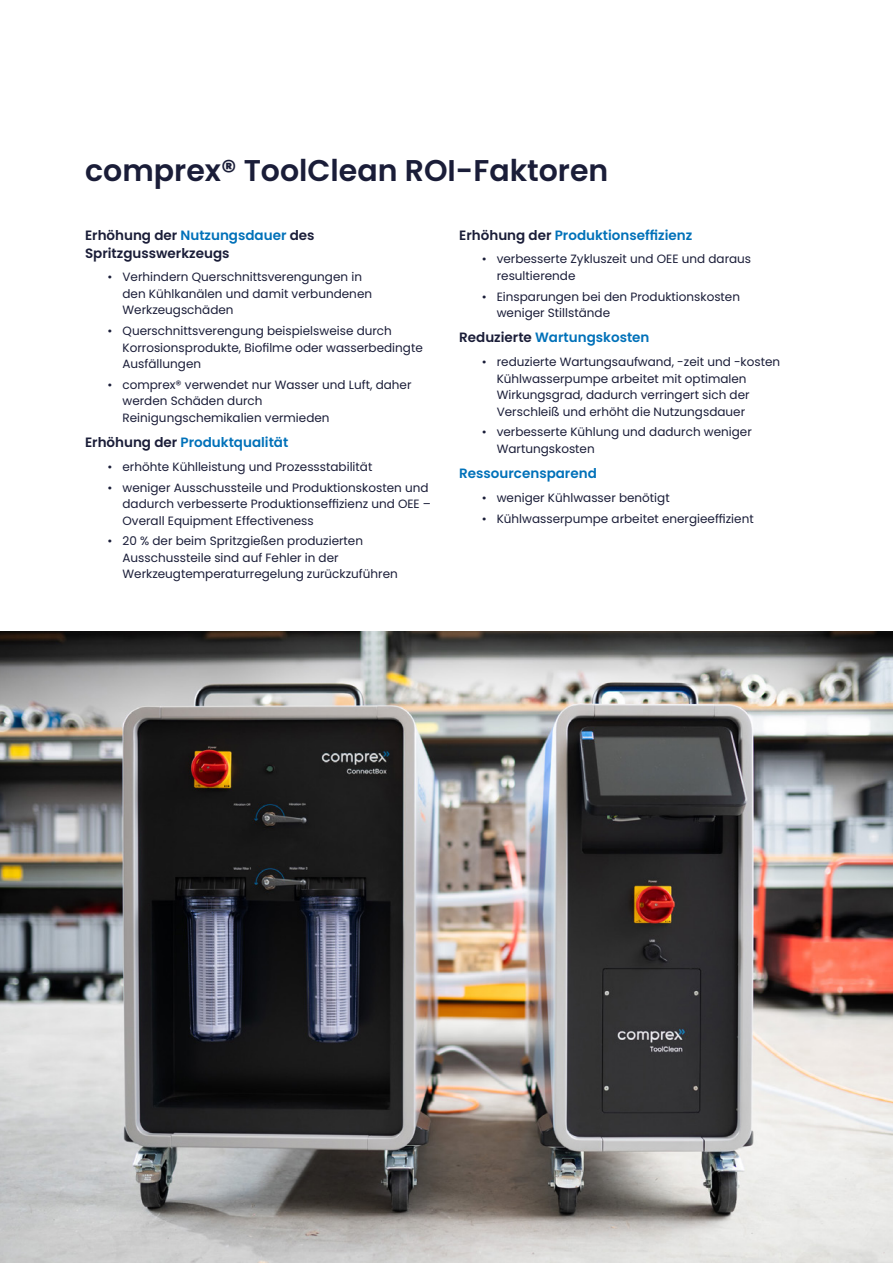
<style>
.page{position:relative;width:893px;height:1263px;background:#fff}
.page>*{position:absolute;margin:0;border:0;box-sizing:border-box;transform-origin:0 0}
.t1{font:600 30px "Poppins";color:#1a1d38}
.t2{font:600 13.5px "Poppins";color:#0071b9}
.t3{font:600 13.5px/18px "Poppins";color:#1a1d38}
.t4{font:12px/16.5px "Poppins";color:#1a1d38}
.s1{color:#0071b9}
.s2{color:#1a1d38}
</style>
<div class="page">
<img style="left:0;top:631px;width:893px;height:632px">
<h1 class="t1" style="left:85px;top:158px;width:525px">comprex® ToolClean ROI-Faktoren</h1>
<p class="t3" style="left:85px;top:227px;width:231px">Erhöhung der <span class="s1">Nutzungsdauer</span> des<br>Spritzgusswerkzeugs</p>
<p class="t4" style="left:123px;top:270px;width:251px;text-indent:-15px">• Verhindern Querschnittsverengungen in den Kühlkanälen und damit verbundenen<br>Werkzeugschäden</p>
<p class="t4" style="left:123px;top:324px;width:302px;text-indent:-15px">• Querschnittsverengung beispielsweise durch<br>Korrosionsprodukte, Biofilme oder wasserbedingte<br>Ausfällungen</p>
<p class="t4" style="left:123px;top:378px;width:290px;text-indent:-15px">• comprex® verwendet nur Wasser und Luft, daher werden Schäden durch<br>Reinigungschemikalien vermieden</p>
<p class="t2" style="left:85px;top:436px;width:205px"><span class="s2">Erhöhung der</span> Produktqualität</p>
<p class="t4" style="left:108px;top:460px;width:266px">• erhöhte Kühlleistung und Prozessstabilität</p>
<p class="t4" style="left:123px;top:480px;width:310px;text-indent:-15px">• weniger Ausschussteile und Produktionskosten und dadurch verbesserte Produktionseffizienz und OEE –<br>Overall Equipment Effectiveness</p>
<p class="t4" style="left:123px;top:534px;width:277px;text-indent:-15px">• 20 % der beim Spritzgießen produzierten<br>Ausschussteile sind auf Fehler in der<br>Werkzeugtemperaturregelung zurückzuführen</p>
<p class="t2" style="left:459px;top:227px;width:235px"><span class="s2">Erhöhung der</span> Produktionseffizienz</p>
<p class="t4" style="left:497px;top:252px;width:256px;text-indent:-15px">• verbesserte Zykluszeit und OEE und daraus resultierende</p>
<p class="t4" style="left:497px;top:289px;width:245px;text-indent:-15px">• Einsparungen bei den Produktionskosten weniger Stillstände</p>
<p class="t2" style="left:459px;top:332px;width:192px"><span class="s2">Reduzierte</span> Wartungskosten</p>
<p class="t4" style="left:497px;top:355px;width:285px;text-indent:-15px">• reduzierte Wartungsaufwand, -zeit und -kosten Kühlwasserpumpe arbeitet mit optimalen Wirkungsgrad, dadurch verringert sich der Verschleiß und erhöht die Nutzungsdauer</p>
<p class="t4" style="left:497px;top:425px;width:257px;text-indent:-15px">• verbesserte Kühlung und dadurch weniger<br>Wartungskosten</p>
<p class="t2" style="left:459px;top:467px;width:139px">Ressourcensparend</p>
<p class="t4" style="left:482px;top:491px;width:189px">• weniger Kühlwasser benötigt</p>
<p class="t4" style="left:482px;top:511px;width:273px">• Kühlwasserpumpe arbeitet energieeffizient</p>
</div>
